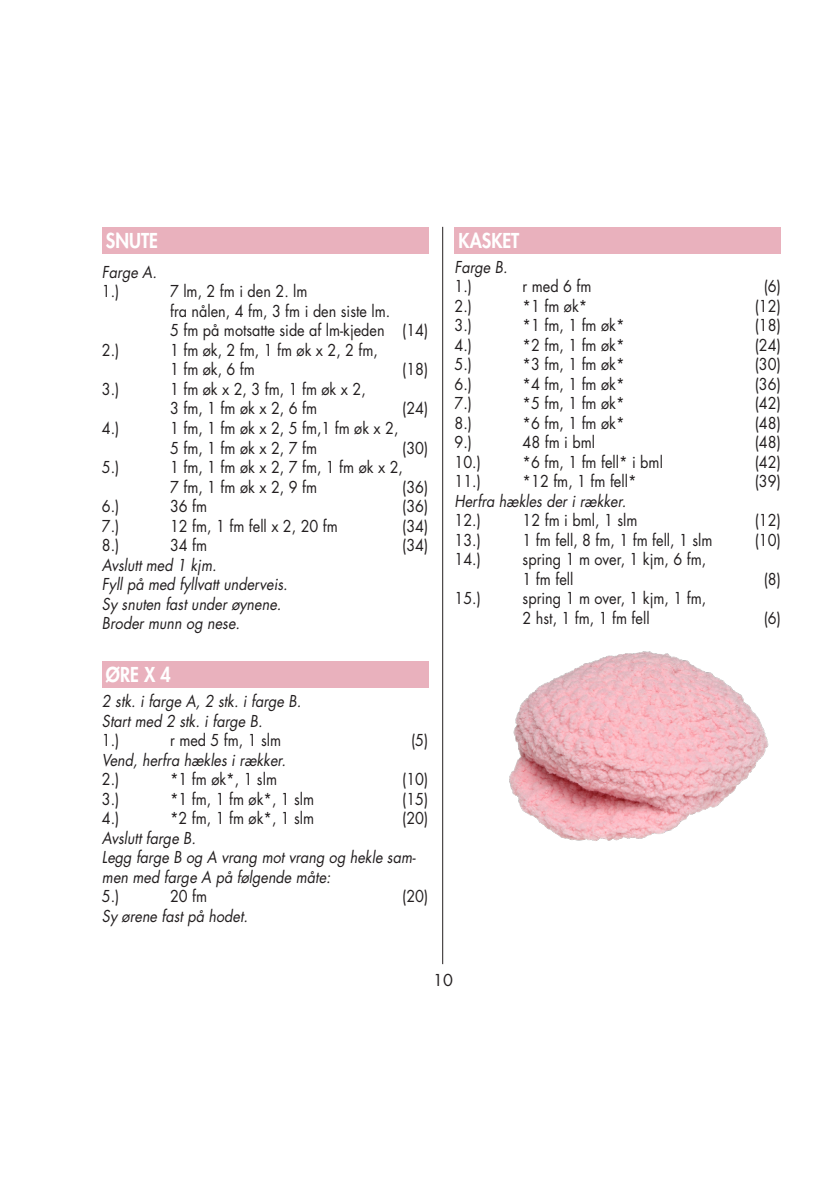
<style>
.page{position:relative;width:840px;height:1191px;background:#fff}
.page>*{position:absolute;margin:0;border:0;box-sizing:border-box;transform-origin:0 0}
.t1{font:800 20px "Futura Std";color:#fff;scale:.9 1}
.t2{font:16px/19.6px "Futura Std";color:#231f20;scale:.9 1}
.t3{font:italic 16px/19.6px "Futura Std";color:#231f20;scale:.9 1}
.t4{font:16px "Futura Std";color:#231f20}
</style>
<div class="page">
<hr style="left:442px;top:227px;width:1px;height:737px;background:#231f20">
<div style="left:102px;top:227px;width:326px;height:26px;background:#e9b1bd"></div>
<div style="left:102px;top:661px;width:326px;height:26px;background:#e9b1bd"></div>
<div style="left:454px;top:227px;width:326px;height:26px;background:#e9b1bd"></div>
<img style="left:509px;top:651px;width:260px;height:190px">
<p class="t1" style="left:106px;top:228px;width:59px">SNUTE</p>
<p class="t3" style="left:102px;top:262px;width:62px">Farge A.</p>
<p class="t2" style="left:102px;top:282px;width:21px">1.)</p>
<p class="t2" style="left:170px;top:282px;width:288px">7 lm, 2 fm i den 2. lm<br>fra nålen, 4 fm, 3 fm i den siste lm.<br>5 fm på motsatte side af lm-kjeden (14)</p>
<p class="t2" style="left:102px;top:340px;width:21px">2.)</p>
<p class="t2" style="left:170px;top:340px;width:232px">1 fm øk, 2 fm, 1 fm øk x 2, 2 fm,<br>1 fm øk, 6 fm</p>
<p class="t2" style="left:402px;top:360px;width:30px">(18)</p>
<p class="t2" style="left:102px;top:379px;width:21px">3.)</p>
<p class="t2" style="left:170px;top:379px;width:219px">1 fm øk x 2, 3 fm, 1 fm øk x 2,<br>3 fm, 1 fm øk x 2, 6 fm</p>
<p class="t2" style="left:402px;top:399px;width:30px">(24)</p>
<p class="t2" style="left:102px;top:418px;width:21px">4.)</p>
<p class="t2" style="left:170px;top:418px;width:255px">1 fm, 1 fm øk x 2, 5 fm,1 fm øk x 2,<br>5 fm, 1 fm øk x 2, 7 fm</p>
<p class="t2" style="left:402px;top:438px;width:30px">(30)</p>
<p class="t2" style="left:102px;top:457px;width:21px">5.)</p>
<p class="t2" style="left:170px;top:457px;width:260px">1 fm, 1 fm øk x 2, 7 fm, 1 fm øk x 2,<br>7 fm, 1 fm øk x 2, 9 fm</p>
<p class="t2" style="left:402px;top:477px;width:30px">(36)</p>
<p class="t2" style="left:102px;top:496px;width:21px">6.)</p>
<p class="t2" style="left:170px;top:496px;width:43px">36 fm</p>
<p class="t2" style="left:402px;top:496px;width:30px">(36)</p>
<p class="t2" style="left:102px;top:516px;width:21px">7.)</p>
<p class="t2" style="left:170px;top:516px;width:188px">12 fm, 1 fm fell x 2, 20 fm</p>
<p class="t2" style="left:402px;top:516px;width:30px">(34)</p>
<p class="t2" style="left:102px;top:535px;width:21px">8.)</p>
<p class="t2" style="left:170px;top:535px;width:43px">34 fm</p>
<p class="t2" style="left:402px;top:535px;width:30px">(34)</p>
<p class="t3" style="left:102px;top:555px;width:129px">Avslutt med 1 kjm.</p>
<p class="t3" style="left:102px;top:574px;width:208px">Fyll på med fyllvatt underveis.</p>
<p class="t3" style="left:102px;top:594px;width:201px">Sy snuten fast under øynene.</p>
<p class="t3" style="left:102px;top:613px;width:155px">Broder munn og nese.</p>
<p class="t1" style="left:106px;top:662px;width:74px">ØRE X 4</p>
<p class="t3" style="left:102px;top:691px;width:223px">2 stk. i farge A, 2 stk. i farge B.</p>
<p class="t3" style="left:102px;top:711px;width:180px">Start med 2 stk. i farge B.</p>
<p class="t2" style="left:102px;top:730px;width:21px">1.)</p>
<p class="t2" style="left:170px;top:730px;width:125px">r med 5 fm, 1 slm</p>
<p class="t2" style="left:411px;top:730px;width:21px">(5)</p>
<p class="t3" style="left:102px;top:750px;width:206px">Vend, herfra hækles i rækker.</p>
<p class="t2" style="left:102px;top:769px;width:21px">2.)</p>
<p class="t2" style="left:170px;top:769px;width:120px">*1 fm øk*, 1 slm</p>
<p class="t2" style="left:402px;top:769px;width:30px">(10)</p>
<p class="t2" style="left:102px;top:789px;width:21px">3.)</p>
<p class="t2" style="left:170px;top:789px;width:162px">*1 fm, 1 fm øk*, 1 slm</p>
<p class="t2" style="left:402px;top:789px;width:30px">(15)</p>
<p class="t2" style="left:102px;top:808px;width:21px">4.)</p>
<p class="t2" style="left:170px;top:808px;width:162px">*2 fm, 1 fm øk*, 1 slm</p>
<p class="t2" style="left:402px;top:808px;width:30px">(20)</p>
<p class="t3" style="left:102px;top:828px;width:106px">Avslutt farge B.</p>
<p class="t3" style="left:102px;top:847px;width:350px">Legg farge B og A vrang mot vrang og hekle sam&shy;men med farge A på følgende måte:</p>
<p class="t2" style="left:102px;top:886px;width:21px">5.)</p>
<p class="t2" style="left:170px;top:886px;width:43px">20 fm</p>
<p class="t2" style="left:402px;top:886px;width:30px">(20)</p>
<p class="t3" style="left:102px;top:906px;width:164px">Sy ørene fast på hodet.</p>
<p class="t1" style="left:458px;top:228px;width:69px">KASKET</p>
<p class="t3" style="left:454px;top:257px;width:60px">Farge B.</p>
<p class="t2" style="left:454px;top:277px;width:21px">1.)</p>
<p class="t2" style="left:522px;top:277px;width:78px">r med 6 fm</p>
<p class="t2" style="left:763px;top:277px;width:21px">(6)</p>
<p class="t2" style="left:454px;top:296px;width:21px">2.)</p>
<p class="t2" style="left:522px;top:296px;width:73px">*1 fm øk*</p>
<p class="t2" style="left:754px;top:296px;width:30px">(12)</p>
<p class="t2" style="left:454px;top:316px;width:21px">3.)</p>
<p class="t2" style="left:522px;top:316px;width:115px">*1 fm, 1 fm øk*</p>
<p class="t2" style="left:754px;top:316px;width:30px">(18)</p>
<p class="t2" style="left:454px;top:335px;width:21px">4.)</p>
<p class="t2" style="left:522px;top:335px;width:115px">*2 fm, 1 fm øk*</p>
<p class="t2" style="left:754px;top:335px;width:30px">(24)</p>
<p class="t2" style="left:454px;top:355px;width:21px">5.)</p>
<p class="t2" style="left:522px;top:355px;width:115px">*3 fm, 1 fm øk*</p>
<p class="t2" style="left:754px;top:355px;width:30px">(30)</p>
<p class="t2" style="left:454px;top:374px;width:21px">6.)</p>
<p class="t2" style="left:522px;top:374px;width:115px">*4 fm, 1 fm øk*</p>
<p class="t2" style="left:754px;top:374px;width:30px">(36)</p>
<p class="t2" style="left:454px;top:394px;width:21px">7.)</p>
<p class="t2" style="left:522px;top:394px;width:115px">*5 fm, 1 fm øk*</p>
<p class="t2" style="left:754px;top:394px;width:30px">(42)</p>
<p class="t2" style="left:454px;top:413px;width:21px">8.)</p>
<p class="t2" style="left:522px;top:413px;width:115px">*6 fm, 1 fm øk*</p>
<p class="t2" style="left:754px;top:413px;width:30px">(48)</p>
<p class="t2" style="left:454px;top:433px;width:21px">9.)</p>
<p class="t2" style="left:522px;top:433px;width:82px">48 fm i bml</p>
<p class="t2" style="left:754px;top:433px;width:30px">(48)</p>
<p class="t2" style="left:454px;top:452px;width:31px">10.)</p>
<p class="t2" style="left:522px;top:452px;width:157px">*6 fm, 1 fm fell* i bml</p>
<p class="t2" style="left:754px;top:452px;width:30px">(42)</p>
<p class="t2" style="left:454px;top:472px;width:31px">11.)</p>
<p class="t2" style="left:522px;top:472px;width:128px">*12 fm, 1 fm fell*</p>
<p class="t2" style="left:754px;top:472px;width:30px">(39)</p>
<p class="t3" style="left:454px;top:491px;width:192px">Herfra hækles der i rækker.</p>
<p class="t2" style="left:454px;top:511px;width:31px">12.)</p>
<p class="t2" style="left:522px;top:511px;width:129px">12 fm i bml, 1 slm</p>
<p class="t2" style="left:754px;top:511px;width:30px">(12)</p>
<p class="t2" style="left:454px;top:530px;width:31px">13.)</p>
<p class="t2" style="left:522px;top:530px;width:212px">1 fm fell, 8 fm, 1 fm fell, 1 slm</p>
<p class="t2" style="left:754px;top:530px;width:30px">(10)</p>
<p class="t2" style="left:454px;top:550px;width:31px">14.)</p>
<p class="t2" style="left:522px;top:550px;width:205px">spring 1 m over, 1 kjm, 6 fm,<br>1 fm fell</p>
<p class="t2" style="left:763px;top:569px;width:21px">(8)</p>
<p class="t2" style="left:454px;top:589px;width:31px">15.)</p>
<p class="t2" style="left:522px;top:589px;width:205px">spring 1 m over, 1 kjm, 1 fm,<br>2 hst, 1 fm, 1 fm fell</p>
<p class="t2" style="left:763px;top:608px;width:21px">(6)</p>
<p class="t4" style="left:433px;top:969px;width:21px">10</p>
</div>
